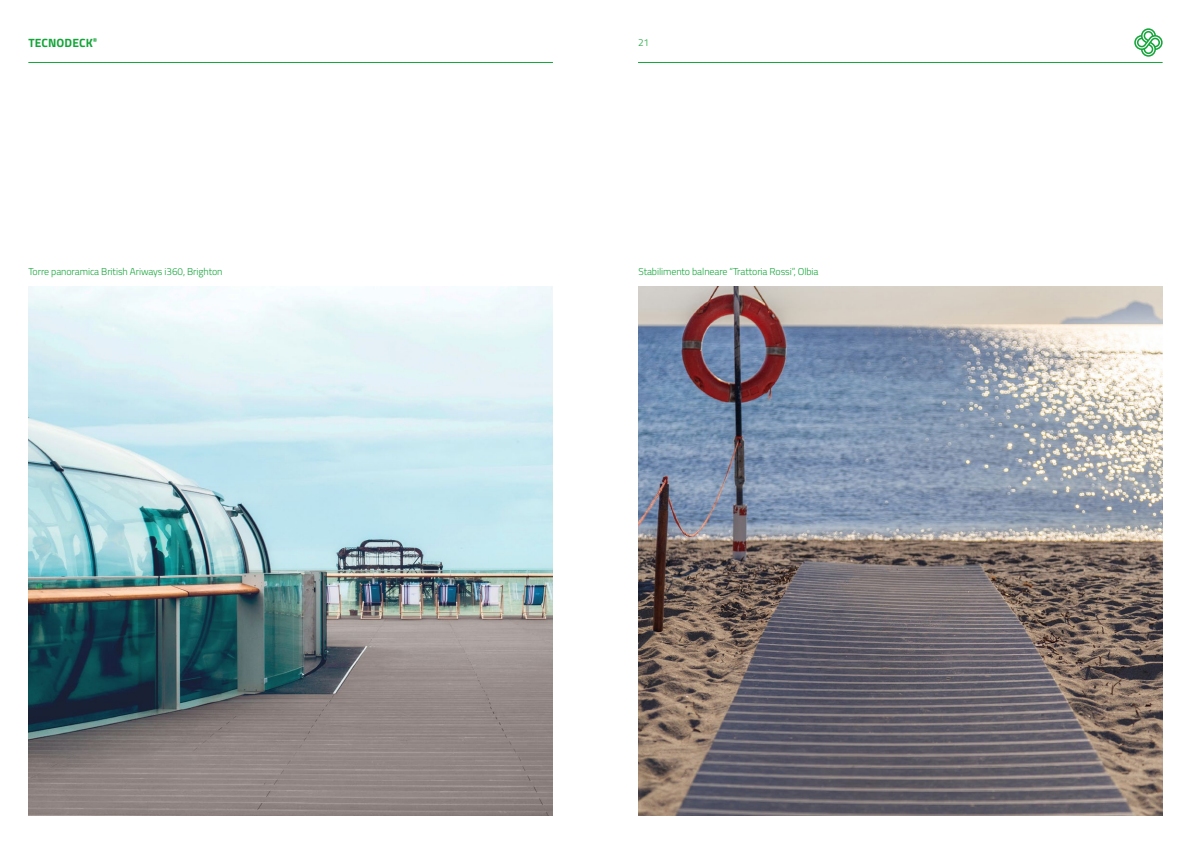
<style>
.page{position:relative;width:1191px;height:842px;background:#fff}
.page>*{position:absolute;margin:0;border:0;box-sizing:border-box;transform-origin:0 0}
.t1{font:700 12px "Titillium";letter-spacing:.01em;color:#13a538}
.t2{font:300 10px "Titillium";letter-spacing:-.01em;color:#13a538}
.t3{font:700 7px "Titillium";color:#13a538}
</style>
<div class="page">
<hr style="left:28px;top:62px;width:525px;height:1px;background:#13a538">
<svg style="left:1134px;top:28px;width:28px;height:29px"></svg>
<hr style="left:638px;top:62px;width:524px;height:1px;background:#13a538">
<img style="left:28px;top:286px;width:525px;height:529px">
<img style="left:638px;top:286px;width:524px;height:529px">
<p class="t3" style="left:93px;top:36px;width:6px">®</p>
<p class="t1" style="left:28px;top:36px;width:66px">TECNODECK</p>
<p class="t2" style="left:638px;top:38px;width:13px">21</p>
<p class="t2" style="left:28px;top:266px;width:196px">Torre panoramica British Ariways i360, Brighton</p>
<p class="t2" style="left:638px;top:266px;width:182px">Stabilimento balneare “Trattoria Rossi”, Olbia</p>
</div>
